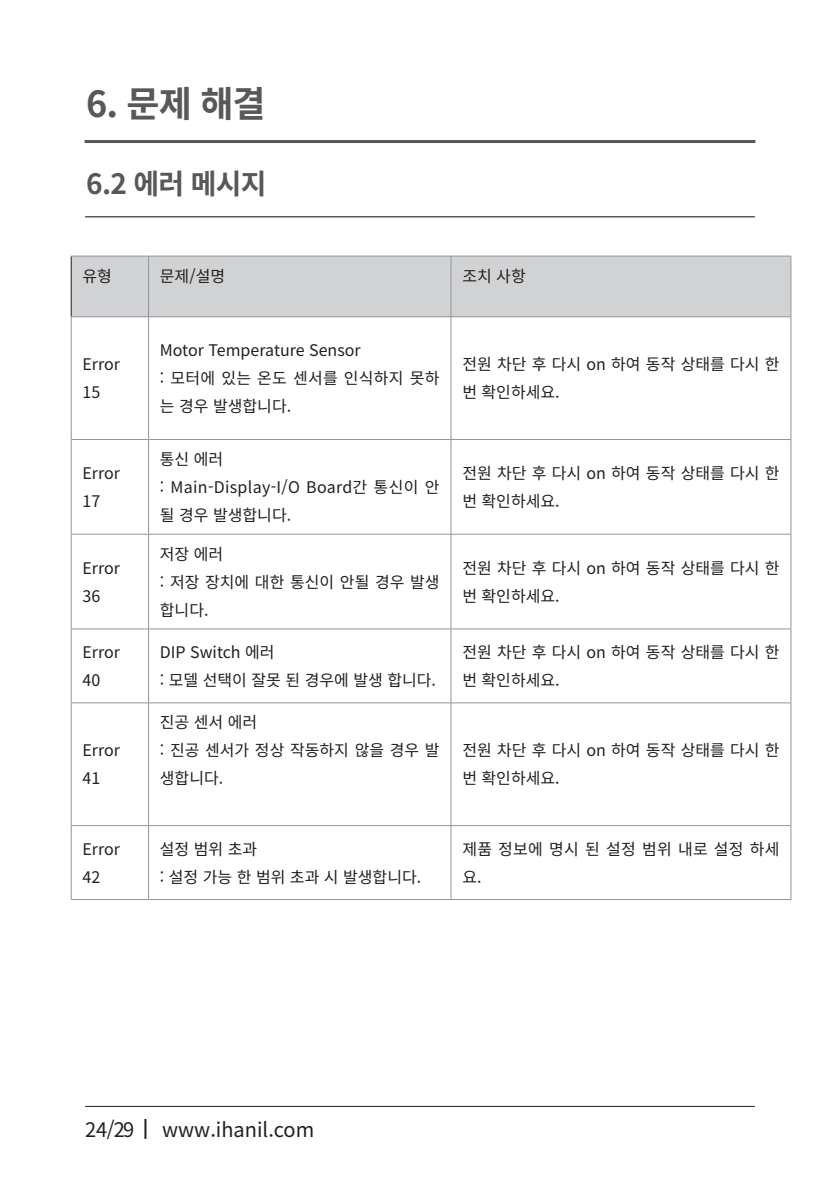
<style>
.page{position:relative;width:840px;height:1191px;background:#fff}
.page>*{position:absolute;margin:0;border:0;box-sizing:border-box;transform-origin:0 0}
.t1{font:700 36px "Noto Sans CJ Kkr";color:#57585a}
.t2{font:700 28px "Noto Sans CJ Kkr";color:#57585a}
.t3{font:20px "Noto Sans CJ Kkr";color:#231f20}
.t4{font:16px/28px "Noto Sans CJ Kkr";color:#231f20}
.t5{font:16px/28px "Noto Sans CJ Kkr";letter-spacing:.02em;color:#231f20}
</style>
<div class="page">
<hr style="left:84px;top:140px;width:671px;height:3px;background:#57585a">
<hr style="left:85px;top:1106px;width:669px;height:1px;background:#231f20">
<svg style="left:144px;top:1119px;width:2px;height:19px"></svg>
<hr style="left:85px;top:216px;width:669px;height:1px;background:#57585a">
<div style="left:71px;top:256px;width:77px;height:61px;background:#d1d2d4"></div>
<div style="left:149px;top:257px;width:641px;height:59px;background:#d1d2d4"></div>
<hr style="left:148px;top:256px;width:302px;height:1px;background:#939598">
<hr style="left:450px;top:256px;width:340px;height:1px;background:#939598">
<hr style="left:450px;top:256px;width:1px;height:60px;background:#939598">
<hr style="left:790px;top:256px;width:1px;height:60px;background:#939598">
<hr style="left:71px;top:317px;width:1px;height:122px;background:#939598">
<hr style="left:148px;top:316px;width:302px;height:1px;background:#939598">
<hr style="left:148px;top:317px;width:1px;height:122px;background:#939598">
<hr style="left:450px;top:316px;width:340px;height:1px;background:#939598">
<hr style="left:450px;top:317px;width:1px;height:122px;background:#939598">
<hr style="left:790px;top:317px;width:1px;height:122px;background:#939598">
<hr style="left:71px;top:439px;width:77px;height:1px;background:#939598">
<hr style="left:71px;top:440px;width:1px;height:94px;background:#939598">
<hr style="left:148px;top:439px;width:302px;height:1px;background:#939598">
<hr style="left:148px;top:440px;width:1px;height:94px;background:#939598">
<hr style="left:450px;top:439px;width:340px;height:1px;background:#939598">
<hr style="left:450px;top:440px;width:1px;height:94px;background:#939598">
<hr style="left:790px;top:440px;width:1px;height:94px;background:#939598">
<hr style="left:71px;top:534px;width:77px;height:1px;background:#939598">
<hr style="left:71px;top:534px;width:1px;height:94px;background:#939598">
<hr style="left:148px;top:534px;width:302px;height:1px;background:#939598">
<hr style="left:148px;top:534px;width:1px;height:94px;background:#939598">
<hr style="left:450px;top:534px;width:340px;height:1px;background:#939598">
<hr style="left:450px;top:534px;width:1px;height:94px;background:#939598">
<hr style="left:790px;top:534px;width:1px;height:94px;background:#939598">
<hr style="left:71px;top:628px;width:77px;height:1px;background:#939598">
<hr style="left:71px;top:629px;width:1px;height:73px;background:#939598">
<hr style="left:148px;top:628px;width:302px;height:1px;background:#939598">
<hr style="left:148px;top:629px;width:1px;height:73px;background:#939598">
<hr style="left:450px;top:628px;width:340px;height:1px;background:#939598">
<hr style="left:450px;top:629px;width:1px;height:73px;background:#939598">
<hr style="left:790px;top:629px;width:1px;height:73px;background:#939598">
<hr style="left:71px;top:702px;width:77px;height:1px;background:#939598">
<hr style="left:71px;top:703px;width:1px;height:122px;background:#939598">
<hr style="left:148px;top:702px;width:302px;height:1px;background:#939598">
<hr style="left:148px;top:703px;width:1px;height:122px;background:#939598">
<hr style="left:450px;top:702px;width:340px;height:1px;background:#939598">
<hr style="left:450px;top:703px;width:1px;height:122px;background:#939598">
<hr style="left:790px;top:703px;width:1px;height:122px;background:#939598">
<hr style="left:71px;top:825px;width:77px;height:1px;background:#939598">
<hr style="left:71px;top:826px;width:1px;height:73px;background:#939598">
<hr style="left:148px;top:825px;width:302px;height:1px;background:#939598">
<hr style="left:148px;top:826px;width:1px;height:73px;background:#939598">
<hr style="left:450px;top:825px;width:340px;height:1px;background:#939598">
<hr style="left:450px;top:826px;width:1px;height:73px;background:#939598">
<hr style="left:790px;top:826px;width:1px;height:73px;background:#939598">
<hr style="left:71px;top:899px;width:77px;height:1px;background:#939598">
<hr style="left:148px;top:899px;width:302px;height:1px;background:#939598">
<hr style="left:450px;top:899px;width:340px;height:1px;background:#939598">
<hr style="left:71px;top:256px;width:1px;height:60px;background:#231f20">
<hr style="left:71px;top:256px;width:77px;height:1px;background:#939598">
<hr style="left:148px;top:256px;width:1px;height:60px;background:#939598">
<hr style="left:71px;top:316px;width:77px;height:1px;background:#939598">
<p class="t1" style="left:86px;top:83px;width:181px">6. 문제 해결</p>
<p class="t2" style="left:86px;top:168px;width:182px">6.2 에러 메시지</p>
<p class="t4" style="left:82px;top:262px;width:31px">유형</p>
<p class="t4" style="left:160px;top:262px;width:67px">문제/설명</p>
<p class="t4" style="left:462px;top:262px;width:65px">조치 사항</p>
<p class="t4" style="left:82px;top:351px;width:39px">Error</p>
<p class="t4" style="left:82px;top:379px;width:19px">15</p>
<p class="t4" style="left:82px;top:459px;width:39px">Error</p>
<p class="t4" style="left:82px;top:487px;width:19px">17</p>
<p class="t4" style="left:82px;top:554px;width:39px">Error</p>
<p class="t4" style="left:82px;top:582px;width:19px">36</p>
<p class="t4" style="left:82px;top:638px;width:39px">Error</p>
<p class="t4" style="left:82px;top:666px;width:19px">40</p>
<p class="t4" style="left:82px;top:737px;width:39px">Error</p>
<p class="t4" style="left:82px;top:765px;width:19px">41</p>
<p class="t4" style="left:82px;top:835px;width:39px">Error</p>
<p class="t4" style="left:82px;top:863px;width:19px">42</p>
<p class="t4" style="left:160px;top:337px;width:202px">Motor Temperature Sensor</p>
<p class="t4" style="left:160px;top:365px;width:281px">: 모터에 있는 온도 센서를 인식하지 못하 는 경우 발생합니다.</p>
<p class="t4" style="left:160px;top:445px;width:65px">통신 에러</p>
<p class="t5" style="left:160px;top:473px;width:281px">: Main-Display-I/O Board간 통신이 안 될 경우 발생합니다.</p>
<p class="t4" style="left:160px;top:540px;width:65px">저장 에러</p>
<p class="t4" style="left:160px;top:568px;width:281px">: 저장 장치에 대한 통신이 안될 경우 발생 합니다.</p>
<p class="t4" style="left:160px;top:638px;width:116px">DIP Switch 에러</p>
<p class="t4" style="left:160px;top:666px;width:277px">: 모델 선택이 잘못 된 경우에 발생 합니다.</p>
<p class="t4" style="left:462px;top:351px;width:318px">전원 차단 후 다시 on 하여 동작 상태를 다시 한 번 확인하세요.</p>
<p class="t4" style="left:462px;top:459px;width:318px">전원 차단 후 다시 on 하여 동작 상태를 다시 한 번 확인하세요.</p>
<p class="t4" style="left:462px;top:554px;width:318px">전원 차단 후 다시 on 하여 동작 상태를 다시 한 번 확인하세요.</p>
<p class="t4" style="left:462px;top:638px;width:318px">전원 차단 후 다시 on 하여 동작 상태를 다시 한 번 확인하세요.</p>
<p class="t4" style="left:160px;top:709px;width:99px">진공 센서 에러</p>
<p class="t4" style="left:160px;top:737px;width:281px">: 진공 센서가 정상 작동하지 않을 경우 발 생합니다.</p>
<p class="t4" style="left:462px;top:737px;width:318px">전원 차단 후 다시 on 하여 동작 상태를 다시 한 번 확인하세요.</p>
<p class="t4" style="left:160px;top:835px;width:99px">설정 범위 초과</p>
<p class="t4" style="left:160px;top:863px;width:263px">: 설정 가능 한 범위 초과 시 발생합니다.</p>
<p class="t4" style="left:462px;top:835px;width:318px">제품 정보에 명시 된 설정 범위 내로 설정 하세 요.</p>
<p class="t3" style="left:85px;top:1118px;width:50px">24/29</p>
<p class="t3" style="left:162px;top:1117px;width:153px">www.ihanil.com</p>
</div>
